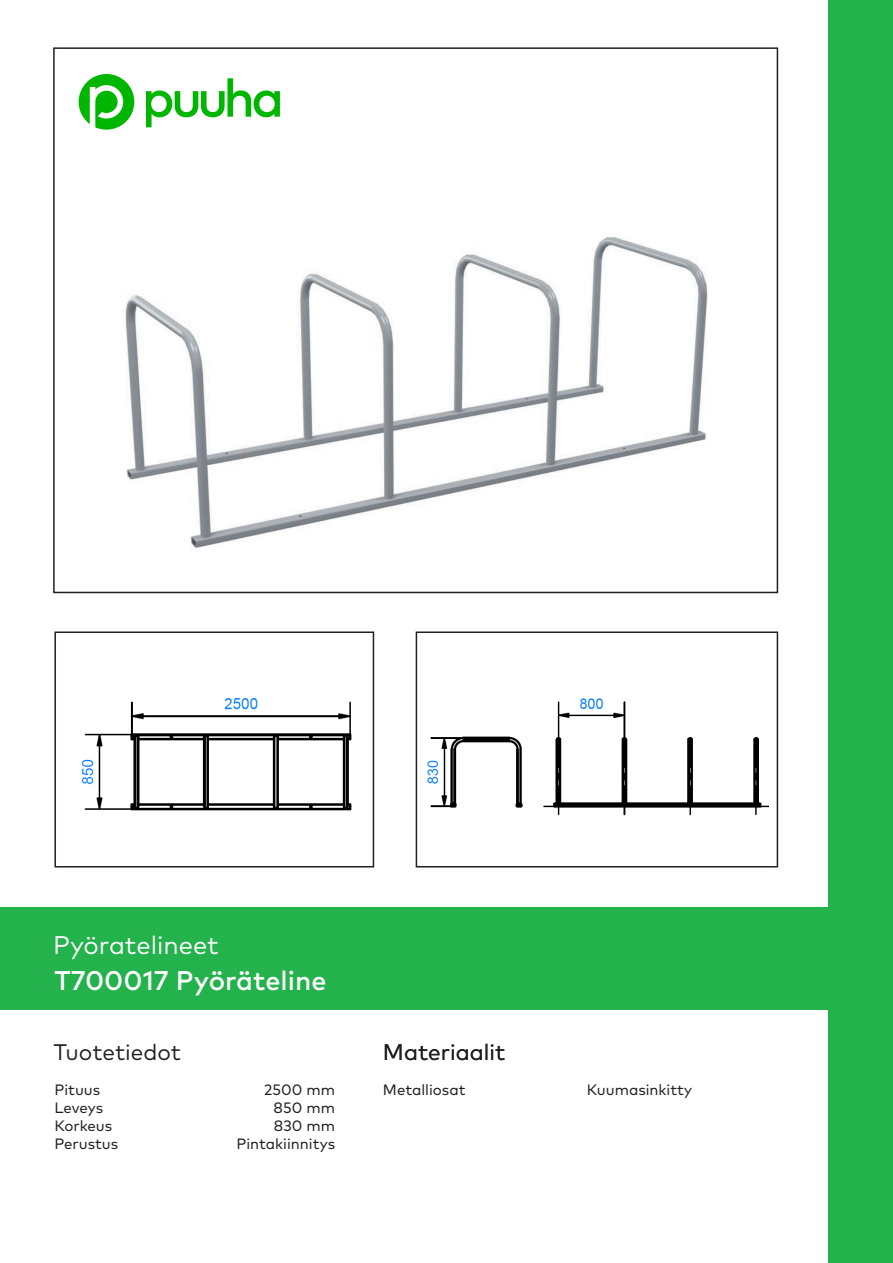
<style>
.page{position:relative;width:893px;height:1263px;background:#fff}
.page>*{position:absolute;margin:0;border:0;box-sizing:border-box;transform-origin:0 0}
.TUOTENUMERO{font:500 27px "Mark Pro";color:#fff}
.TUOTERYHMÄ{font:25.5px "Mark Pro";color:#fff}
.TUOTE_MATERIAALI{font:22.5px "Mark Pro";color:#231f20}
.Tiedot{font:15px "Mark Pro";color:#231f20}
.Numerot{font:15px "Mark Pro";color:#231f20}
</style>
<div class="page">
<div style="left:828px;top:0;width:65px;height:1263px;background:#23b24b"></div>
<div style="left:0;top:907px;width:884px;height:102px;background:#23b24b"></div>
<svg style="left:79px;top:74px;width:55px;height:56px"></svg>
<svg style="left:146px;top:78px;width:134px;height:49px"></svg>
<div style="left:54px;top:631px;width:320px;height:236px;border:2px solid #231f20"></div>
<div style="left:416px;top:631px;width:362px;height:236px;border:2px solid #231f20"></div>
<img style="left:427px;top:698px;width:342px;height:118px">
<img style="left:81px;top:698px;width:271px;height:113px">
<img style="left:125px;top:237px;width:583px;height:311px">
<p class="TUOTERYHMÄ" style="left:53px;top:926px;width:167px">Pyöratelineet</p>
<p class="TUOTENUMERO" style="left:54px;top:960px;width:274px">T700017 Pyöräteline</p>
<p class="TUOTE_MATERIAALI" style="left:53px;top:1035px;width:129px">Tuotetiedot</p>
<p class="Tiedot" style="left:54px;top:1078px;width:47px">Pituus</p>
<p class="Tiedot" style="left:54px;top:1096px;width:50px">Leveys</p>
<p class="Tiedot" style="left:54px;top:1114px;width:59px">Korkeus</p>
<p class="Tiedot" style="left:54px;top:1132px;width:65px">Perustus</p>
<p class="Numerot" style="left:264px;top:1078px;width:72px">2500 mm</p>
<p class="Numerot" style="left:274px;top:1096px;width:63px">850 mm</p>
<p class="Numerot" style="left:274px;top:1114px;width:63px">830 mm</p>
<p class="Numerot" style="left:236px;top:1132px;width:100px">Pintakiinnitys</p>
<p class="TUOTE_MATERIAALI" style="left:383px;top:1035px;width:124px">Materiaalit</p>
<p class="Tiedot" style="left:383px;top:1078px;width:84px">Metalliosat</p>
<p class="Tiedot" style="left:587px;top:1078px;width:107px">Kuumasinkitty</p>
</div>
